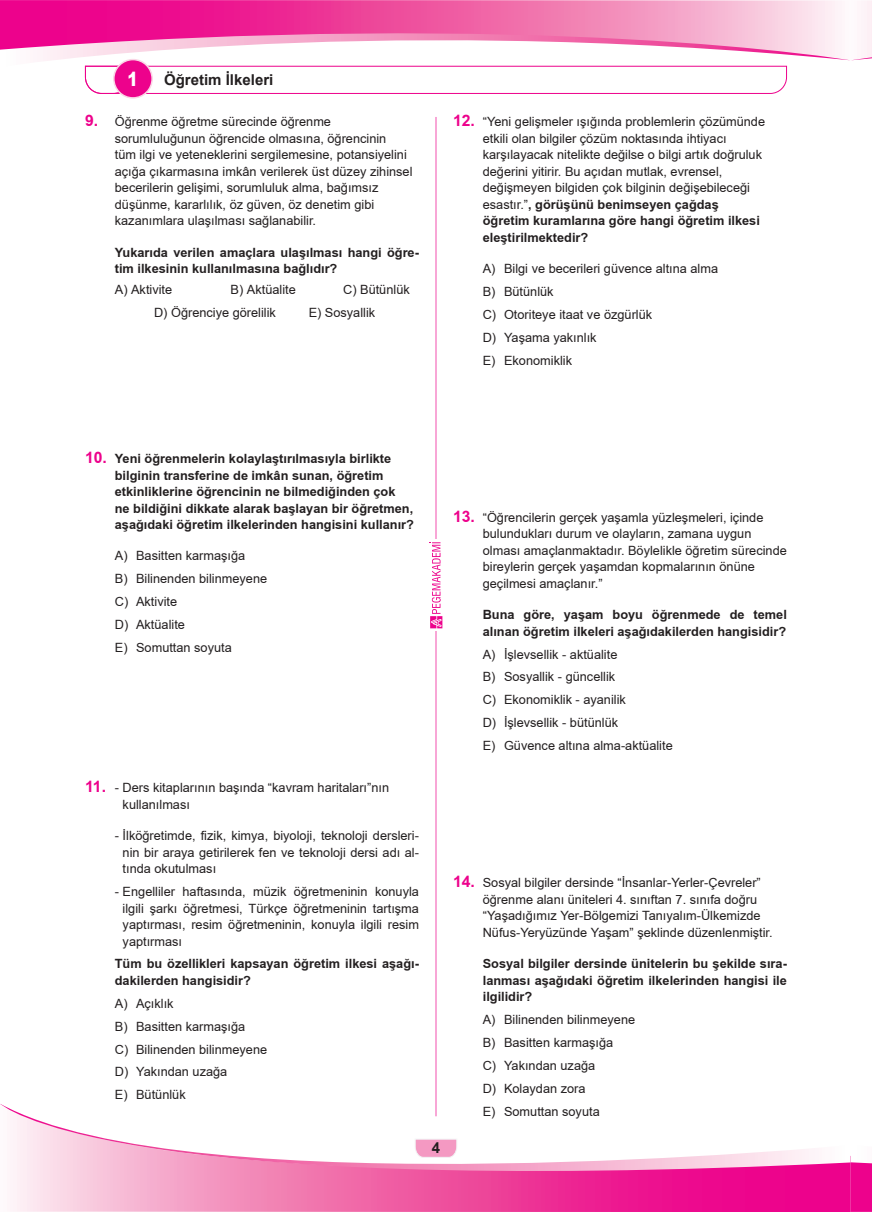
<style>
.page{position:relative;width:872px;height:1212px;background:#fff}
.page>*{position:absolute;margin:0;border:0;box-sizing:border-box;transform-origin:0 0}
.t1{font:900 19.5px "Arial";color:#fff;scale:.8 1}
.t2{font:700 15px "Arial";color:#231f20}
.t3{font:700 15px "TR Arial";color:#231f20}
.t4{font:12.75px/16.5px "TR Arial";color:#231f20}
.t5{font:700 12.75px/16.5px "TR Arial";color:#231f20}
.s1{font-weight:700;font-size:15.75px;color:#ed028c}
.s2{font-weight:700}
.s3{font-size:15.75px;color:#ed028c}
</style>
<div class="page">
<svg style="left:85px;top:67px;width:702px;height:27px"></svg>
<div style="left:114px;top:60px;width:38px;height:38px;background:#ed028c;border-radius:50%"></div>
<div style="left:113px;top:59px;width:40px;height:40px;border:2px solid #fad5e5;border-radius:50%"></div>
<hr style="left:435px;top:117px;width:1px;height:999px;background:#ed028c">
<svg style="left:0;top:0;width:842px;height:7px;background:#f05fac"></svg>
<svg style="left:0;top:7px;width:850px;height:60px"></svg>
<svg style="left:851px;top:0;width:21px;height:61px"></svg>
<svg style="left:10px;top:1208px;width:840px;height:4px;background:#f05eab"></svg>
<svg style="left:0;top:1104px;width:850px;height:104px"></svg>
<svg style="left:850px;top:1156px;width:22px;height:56px"></svg>
<svg style="left:430px;top:540px;width:13px;height:91px"></svg>
<svg style="left:429px;top:542px;width:13px;height:86px"></svg>
<h1 class="t1" style="left:128px;top:65px;width:15px">1</h1>
<p class="t2" style="left:164px;top:70px;width:111px">Öğretim İlkeleri</p>
<p class="t4" style="left:115px;top:113px;width:299px;text-indent:-30px"><span class="s1">9.</span> Öğrenme öğretme sürecinde öğrenme sorumluluğunun öğrencide olmasına, öğrencinin<br>tüm ilgi ve yeteneklerini sergilemesine, potansiyelini açığa çıkarmasına imkân verilerek üst düzey zihinsel becerilerin gelişimi, sorumluluk alma, bağımsız düşünme, kararlılık, öz güven, öz denetim gibi kazanımlara ulaşılması sağlanabilir.</p>
<p class="t5" style="left:115px;top:244px;width:306px">Yukarıda verilen amaçlara ulaşılması hangi öğre&shy;tim ilkesinin kullanılmasına bağlıdır?</p>
<p class="t4" style="left:115px;top:281px;width:59px">A) Aktivite</p>
<p class="t4" style="left:231px;top:281px;width:67px">B) Aktüalite</p>
<p class="t4" style="left:343px;top:281px;width:68px">C) Bütünlük</p>
<p class="t4" style="left:154px;top:304px;width:123px">D) Öğrenciye görelilik</p>
<p class="t4" style="left:309px;top:304px;width:68px">E) Sosyallik</p>
<p class="t4" style="left:483px;top:113px;width:284px;text-indent:-30px"><span class="s1">12.</span> “Yeni gelişmeler ışığında problemlerin çözümünde etkili olan bilgiler çözüm noktasında ihtiyacı karşılayacak nitelikte değilse o bilgi artık doğruluk değerini yitirir. Bu açıdan mutlak, evrensel, değişmeyen bilgiden çok bilginin değişebileceği esastır.”<span class="s2">, görüşünü benimseyen çağdaş öğretim kuramlarına göre hangi öğretim ilkesi eleştirilmektedir?</span></p>
<p class="t4" style="left:483px;top:257px;width:237px;line-height:22.8px">A) Bilgi ve becerileri güvence altına alma<br>B) Bütünlük<br>C) Otoriteye itaat ve özgürlük<br>D) Yaşama yakınlık<br>E) Ekonomiklik</p>
<p class="t5" style="left:115px;top:450px;width:301px;text-indent:-30px"><span class="s3">10.</span> Yeni öğrenmelerin kolaylaştırılmasıyla birlikte bilginin transferine de imkân sunan, öğretim etkinliklerine öğrencinin ne bilmediğinden çok<br>ne bildiğini dikkate alarak başlayan bir öğretmen, aşağıdaki öğretim ilkelerinden hangisini kullanır?</p>
<p class="t4" style="left:115px;top:544px;width:154px;line-height:22.8px">A) Basitten karmaşığa<br>B) Bilinenden bilinmeyene<br>C) Aktivite<br>D) Aktüalite<br>E) Somuttan soyuta</p>
<p class="t4" style="left:123px;top:779px;width:268px;text-indent:-38px"><span class="s1">11.</span> - Ders kitaplarının başında “kavram haritaları”nın kullanılması</p>
<p class="t4" style="left:123px;top:827px;width:298px;text-align:justify;text-indent:-8px">- İlköğretimde, fizik, kimya, biyoloji, teknoloji dersleri&shy;nin bir araya getirilerek fen ve teknoloji dersi adı al&shy;tında okutulması</p>
<p class="t4" style="left:123px;top:883px;width:298px;text-align:justify;text-indent:-8px">- Engelliler haftasında, müzik öğretmeninin konuyla ilgili şarkı öğretmesi, Türkçe öğretmeninin tartışma yaptırması, resim öğretmeninin, konuyla ilgili resim yaptırması</p>
<p class="t5" style="left:115px;top:956px;width:306px">Tüm bu özellikleri kapsayan öğretim ilkesi aşağı&shy;dakilerden hangisidir?</p>
<p class="t4" style="left:115px;top:992px;width:154px;line-height:22.8px">A) Açıklık<br>B) Basitten karmaşığa<br>C) Bilinenden bilinmeyene<br>D) Yakından uzağa<br>E) Bütünlük</p>
<p class="t3" style="left:432px;top:1137px;width:10px">4</p>
<p class="t4" style="left:483px;top:509px;width:305px;text-indent:-30px"><span class="s1">13.</span> “Öğrencilerin gerçek yaşamla yüzleşmeleri, içinde bulundukları durum ve olayların, zamana uygun olması amaçlanmaktadır. Böylelikle öğretim sürecinde bireylerin gerçek yaşamdan kopmalarının önüne geçilmesi amaçlanır.”</p>
<p class="t5" style="left:483px;top:607px;width:306px">Buna göre, yaşam boyu öğrenmede de temel alınan öğretim ilkeleri aşağıdakilerden hangisidir?</p>
<p class="t4" style="left:483px;top:643px;width:191px;line-height:22.8px">A) İşlevsellik - aktüalite<br>B) Sosyallik - güncellik<br>C) Ekonomiklik - ayanilik<br>D) İşlevsellik - bütünlük<br>E) Güvence altına alma-aktüalite</p>
<p class="t4" style="left:483px;top:875px;width:291px;text-indent:-30px"><span class="s1">14.</span> Sosyal bilgiler dersinde “İnsanlar-Yerler-Çevreler” öğrenme alanı üniteleri 4. sınıftan 7. sınıfa doğru “Yaşadığımız Yer-Bölgemizi Tanıyalım-Ülkemizde Nüfus-Yeryüzünde Yaşam” şeklinde düzenlenmiştir.</p>
<p class="t5" style="left:483px;top:956px;width:306px;text-align:justify">Sosyal bilgiler dersinde ünitelerin bu şekilde sıra&shy;lanması aşağıdaki öğretim ilkelerinden hangisi ile ilgilidir?</p>
<p class="t4" style="left:483px;top:1008px;width:154px;line-height:22.8px">A) Bilinenden bilinmeyene<br>B) Basitten karmaşığa<br>C) Yakından uzağa<br>D) Kolaydan zora<br>E) Somuttan soyuta</p>
</div>
